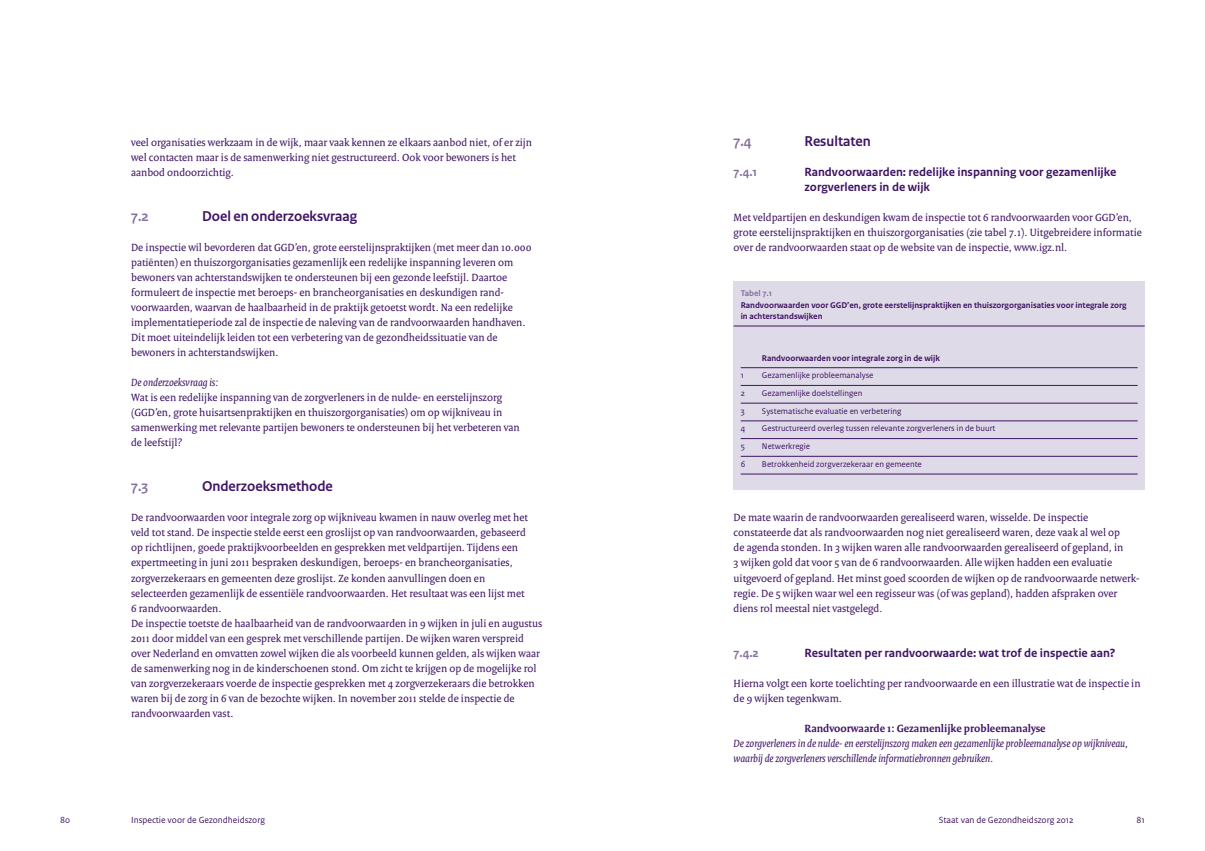
<style>
.page{position:relative;width:1205px;height:851px;background:#fff}
.page>*{position:absolute;margin:0;border:0;box-sizing:border-box;transform-origin:0 0}
.t1{font:700 15px "Rijksoverheid Sans Heading";color:#3f1464}
.t2{font:700 15px "Rijksoverheid Sans Heading";color:#85729f}
.t3{font:700 12.5px/15px "Rijksoverheid Sans Text";color:#3f1464}
.t4{font:700 12.5px "Rijksoverheid Sans Text";color:#85729f}
.t5{font:11.25px/15px "Rijksoverheid Serif";color:#3f1464}
.t6{font:italic 11.25px/15px "Rijksoverheid Serif";color:#3f1464}
.t7{font:700 11.25px "Rijksoverheid Serif";color:#3f1464}
.t8{font:9.38px "Rijksoverheid Sans Text";color:#3f1464}
.t9{font:8.75px "Rijksoverheid Sans Text";color:#3f1464}
.t10{font:700 8.75px/11.2px "Rijksoverheid Sans Text";color:#3f1464}
.t11{font:700 8.75px "Rijksoverheid Sans Text";color:#85729f}
</style>
<div class="page">
<div style="left:733px;top:281px;width:411px;height:208px;background:#dfdae7"></div>
<hr style="left:733px;top:326px;width:411px;height:1px;background:#3f1464">
<svg style="left:741px;top:367px;width:21px;height:1px"></svg>
<hr style="left:762px;top:367px;width:375px;height:1px;background:#3f1464">
<svg style="left:741px;top:385px;width:21px;height:1px"></svg>
<hr style="left:762px;top:385px;width:375px;height:1px;background:#3f1464">
<svg style="left:741px;top:403px;width:21px;height:1px"></svg>
<hr style="left:762px;top:403px;width:375px;height:1px;background:#3f1464">
<svg style="left:741px;top:420px;width:21px;height:1px"></svg>
<hr style="left:762px;top:420px;width:375px;height:1px;background:#3f1464">
<svg style="left:741px;top:438px;width:21px;height:1px"></svg>
<hr style="left:762px;top:438px;width:375px;height:1px;background:#3f1464">
<svg style="left:741px;top:456px;width:21px;height:1px"></svg>
<hr style="left:762px;top:456px;width:375px;height:1px;background:#3f1464">
<svg style="left:741px;top:473px;width:21px;height:1px"></svg>
<hr style="left:762px;top:473px;width:375px;height:1px;background:#3f1464">
<p class="t5" style="left:131px;top:135px;width:402px">veel organisaties werkzaam in de wijk, maar vaak kennen ze elkaars aanbod niet, of er zijn wel contacten maar is de samenwerking niet gestructureerd. Ook voor bewoners is het aanbod ondoorzichtig.</p>
<h1 class="t2" style="left:131px;top:208px;width:19px">7.2</h1>
<h1 class="t1" style="left:202px;top:208px;width:157px">Doel en onderzoeksvraag</h1>
<p class="t5" style="left:131px;top:240px;width:402px">De inspectie wil bevorderen dat GGD’en, grote eerstelijnspraktijken (met meer dan 10.000 patiënten) en thuiszorgorganisaties gezamenlijk een redelijke inspanning leveren om bewoners van achterstandswijken te ondersteunen bij een gezonde leefstijl. Daartoe formuleert de inspectie met beroeps- en brancheorganisaties en deskundigen rand&shy;voorwaarden, waarvan de haalbaarheid in de praktijk getoetst wordt. Na een redelijke implementatieperiode zal de inspectie de naleving van de randvoorwaarden handhaven.<br>Dit moet uiteindelijk leiden tot een verbetering van de gezondheidssituatie van de bewoners in achterstandswijken.</p>
<p class="t6" style="left:131px;top:375px;width:89px">De onderzoeksvraag is:</p>
<p class="t5" style="left:131px;top:390px;width:390px">Wat is een redelijke inspanning van de zorgverleners in de nulde- en eerstelijnszorg (GGD’en, grote huisartsenpraktijken en thuiszorgorganisaties) om op wijkniveau in samenwerking met relevante partijen bewoners te ondersteunen bij het verbeteren van de leefstijl?</p>
<h1 class="t2" style="left:131px;top:478px;width:18px">7.3</h1>
<h1 class="t1" style="left:202px;top:478px;width:132px">Onderzoeksmethode</h1>
<p class="t5" style="left:131px;top:510px;width:412px">De randvoorwaarden voor integrale zorg op wijkniveau kwamen in nauw overleg met het veld tot stand. De inspectie stelde eerst een groslijst op van randvoorwaarden, gebaseerd<br>op richtlijnen, goede praktijkvoorbeelden en gesprekken met veldpartijen. Tijdens een expertmeeting in juni 2011 bespraken deskundigen, beroeps- en brancheorganisaties, zorgverzekeraars en gemeenten deze groslijst. Ze konden aanvullingen doen en selecteerden gezamenlijk de essentiële randvoorwaarden. Het resultaat was een lijst met<br>6 randvoorwaarden.<br>De inspectie toetste de haalbaarheid van de randvoorwaarden in 9 wijken in juli en augustus 2011 door middel van een gesprek met verschillende partijen. De wijken waren verspreid over Nederland en omvatten zowel wijken die als voorbeeld kunnen gelden, als wijken waar de samenwerking nog in de kinderschoenen stond. Om zicht te krijgen op de mogelijke rol van zorgverzekeraars voerde de inspectie gesprekken met 4 zorgverzekeraars die betrokken waren bij de zorg in 6 van de bezochte wijken. In november 2011 stelde de inspectie de randvoorwaarden vast.</p>
<h1 class="t2" style="left:733px;top:133px;width:19px">7.4</h1>
<h1 class="t1" style="left:804px;top:133px;width:68px">Resultaten</h1>
<p class="t4" style="left:733px;top:165px;width:25px">7.4.1</p>
<p class="t3" style="left:804px;top:165px;width:314px">Randvoorwaarden: redelijke inspanning voor gezamenlijke zorgverleners in de wijk</p>
<p class="t5" style="left:733px;top:210px;width:410px">Met veldpartijen en deskundigen kwam de inspectie tot 6 randvoorwaarden voor GGD’en, grote eerstelijnspraktijken en thuiszorgorganisaties (zie tabel 7.1). Uitgebreidere informatie over de randvoorwaarden staat op de website van de inspectie, www.igz.nl.</p>
<p class="t11" style="left:741px;top:288px;width:33px">Tabel 7.1</p>
<p class="t10" style="left:741px;top:299px;width:387px">Randvoorwaarden voor GGD’en, grote eerstelijnspraktijken en thuiszorgorganisaties voor integrale zorg in achterstandswijken</p>
<p class="t10" style="left:762px;top:352px;width:180px">Randvoorwaarden voor integrale zorg in de wijk</p>
<p class="t9" style="left:741px;top:370px;width:5px">1</p>
<p class="t9" style="left:762px;top:370px;width:113px">Gezamenlijke probleemanalyse</p>
<p class="t9" style="left:741px;top:388px;width:6px">2</p>
<p class="t9" style="left:762px;top:388px;width:102px">Gezamenlijke doelstellingen</p>
<p class="t9" style="left:741px;top:406px;width:5px">3</p>
<p class="t9" style="left:762px;top:406px;width:141px">Systematische evaluatie en verbetering</p>
<p class="t9" style="left:741px;top:423px;width:6px">4</p>
<p class="t9" style="left:762px;top:423px;width:235px">Gestructureerd overleg tussen relevante zorgverleners in de buurt</p>
<p class="t9" style="left:741px;top:441px;width:6px">5</p>
<p class="t9" style="left:762px;top:441px;width:50px">Netwerkregie</p>
<p class="t9" style="left:741px;top:459px;width:6px">6</p>
<p class="t9" style="left:762px;top:459px;width:161px">Betrokkenheid zorgverzekeraar en gemeente</p>
<p class="t5" style="left:733px;top:510px;width:407px">De mate waarin de randvoorwaarden gerealiseerd waren, wisselde. De inspectie constateerde dat als randvoorwaarden nog niet gerealiseerd waren, deze vaak al wel op<br>de agenda stonden. In 3 wijken waren alle randvoorwaarden gerealiseerd of gepland, in<br>3 wijken gold dat voor 5 van de 6 randvoorwaarden. Alle wijken hadden een evaluatie uitgevoerd of gepland. Het minst goed scoorden de wijken op de randvoorwaarde netwerk&shy;regie. De 5 wijken waar wel een regisseur was (of was gepland), hadden afspraken over diens rol meestal niet vastgelegd.</p>
<p class="t4" style="left:733px;top:645px;width:27px">7.4.2</p>
<p class="t3" style="left:804px;top:645px;width:313px">Resultaten per randvoorwaarde: wat trof de inspectie aan?</p>
<p class="t5" style="left:733px;top:675px;width:408px">Hierna volgt een korte toelichting per randvoorwaarde en een illustratie wat de inspectie in de 9 wijken tegenkwam.</p>
<p class="t7" style="left:804px;top:721px;width:243px">Randvoorwaarde 1: Gezamenlijke probleemanalyse</p>
<p class="t6" style="left:733px;top:735px;width:396px">De zorgverleners in de nulde- en eerstelijnszorg maken een gezamenlijke probleemanalyse op wijkniveau, waarbij de zorgverleners verschillende informatiebronnen gebruiken.</p>
<p class="t8" style="left:60px;top:814px;width:11px">80</p>
<p class="t8" style="left:131px;top:814px;width:135px">Inspectie voor de Gezondheidszorg</p>
<p class="t8" style="left:939px;top:814px;width:137px">Staat van de Gezondheidszorg 2012</p>
<p class="t8" style="left:1136px;top:814px;width:10px">81</p>
</div>
